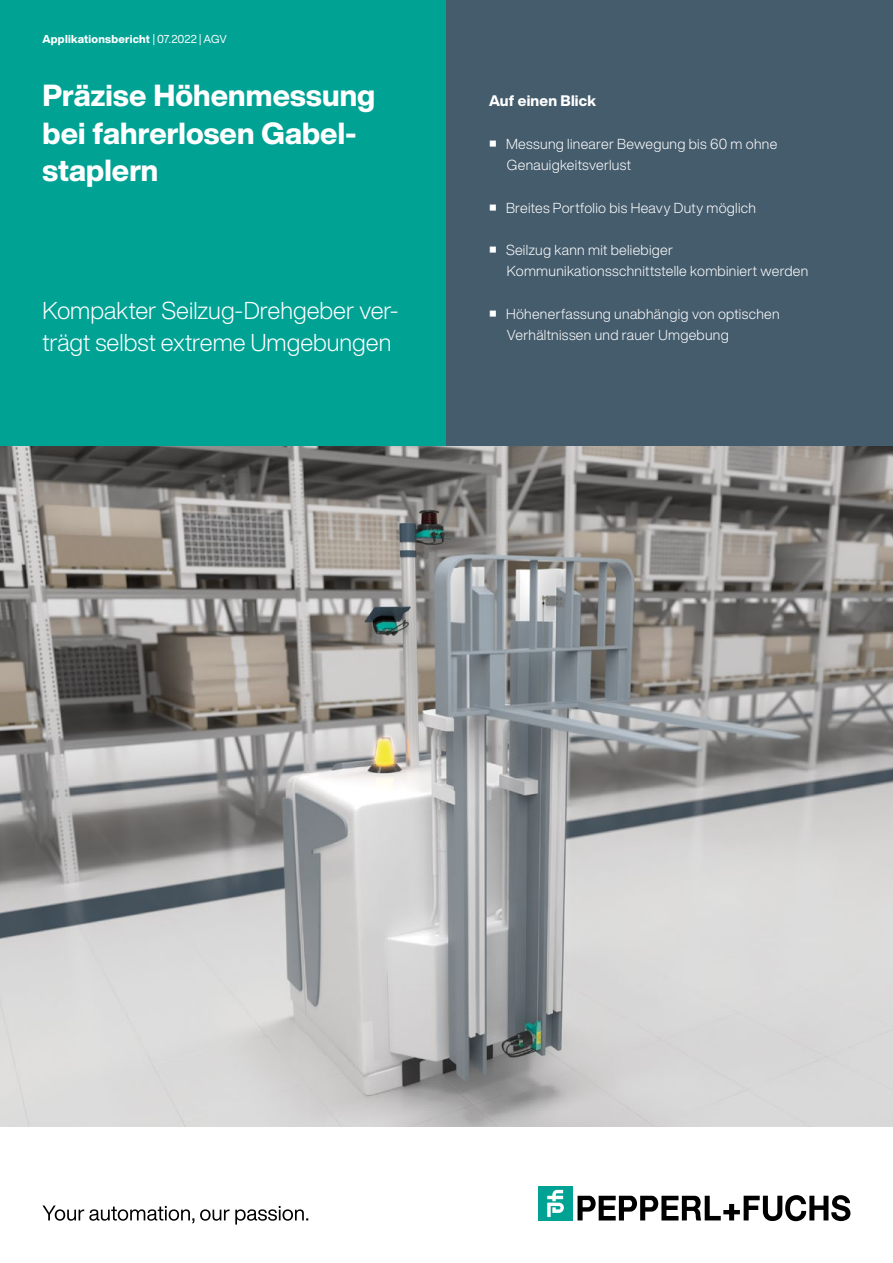
<style>
.page{position:relative;width:893px;height:1263px;background:#fff}
.page>*{position:absolute;margin:0;border:0;box-sizing:border-box;transform-origin:0 0}
.Headline_Titel_20_pt{font:800 30px/37.2px "Helvetica Now Display";color:#fff}
.Subhead_und_Zusatzte{font:300 24px/32px "Helvetica Now Display";color:#fff}
.Subhead_10_pt__Weiß{font:800 15px "Helvetica Now Display";letter-spacing:.01em;color:#fff}
.t1{font:300 14.25px/21.3px "Helvetica Now Display";letter-spacing:.02em;color:#fff}
.Absatzformat_1{font:800 11.25px "Helvetica Now Display";letter-spacing:.02em;color:#fff}
.s1{font-weight:400}
</style>
<div class="page">
<svg style="left:42px;top:1205px;width:266px;height:19px"></svg>
<svg style="left:578px;top:1195px;width:273px;height:26px"></svg>
<div style="left:539px;top:1186px;width:34px;height:34px;background:#00a294"></div>
<svg style="left:547px;top:1190px;width:17px;height:27px"></svg>
<div style="left:0;top:0;width:446px;height:446px;background:#00a294"></div>
<div style="left:446px;top:0;width:447px;height:446px;background:#455c6d"></div>
<img style="left:0;top:446px;width:893px;height:681px">
<p class="Absatzformat_1" style="left:43px;top:31px;width:186px">Applikationsbericht <span class="s1">| 07.2022 | AGV</span></p>
<p class="Headline_Titel_20_pt" style="left:43px;top:77px;width:334px">Präzise Höhenmessung bei fahrerlosen Gabel&shy;staplern</p>
<p class="Subhead_und_Zusatzte" style="left:43px;top:294px;width:358px">Kompakter Seilzug-Drehgeber ver&shy;trägt selbst extreme Umgebungen</p>
<p class="Subhead_10_pt__Weiß" style="left:489px;top:91px;width:109px">Auf einen Blick</p>
<p class="t1" style="left:507px;top:133px;width:272px;text-indent:-17px"><sup>■</sup> Messung linearer Bewegung bis 60 m ohne<br>Genauigkeitsverlust</p>
<p class="t1" style="left:490px;top:197px;width:268px"><sup>■</sup> Breites Portfolio bis Heavy Duty möglich</p>
<p class="t1" style="left:507px;top:239px;width:303px;text-indent:-17px"><sup>■</sup> Seilzug kann mit beliebiger<br>Kommunikationsschnittstelle kombiniert werden</p>
<p class="t1" style="left:507px;top:303px;width:274px;text-indent:-17px"><sup>■</sup> Höhenerfassung unabhängig von optischen<br>Verhältnissen und rauer Umgebung</p>
</div>
